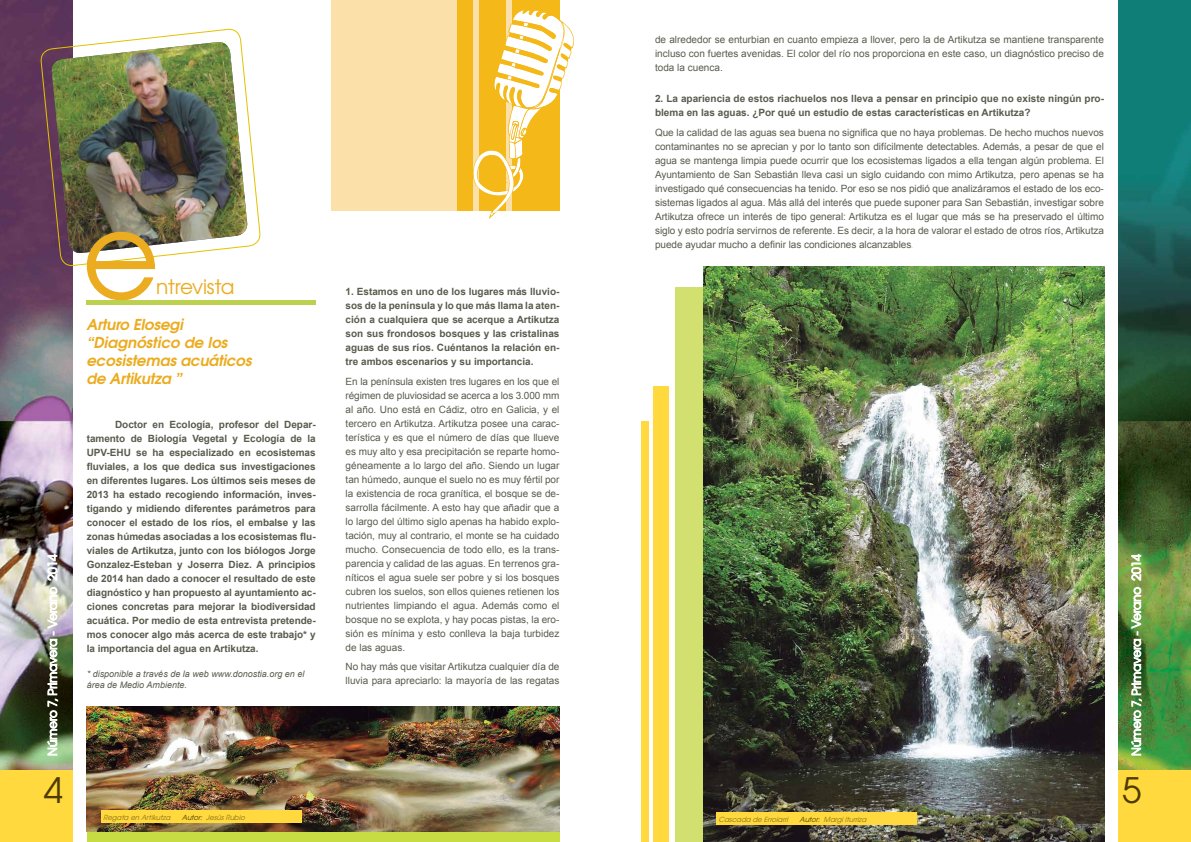
<style>
.page{position:relative;width:1191px;height:842px;background:#fff}
.page>*{position:absolute;margin:0;border:0;box-sizing:border-box;transform-origin:0 0}
.t1{font:120px "Te X Gyre Adventor";color:#ebac20}
.t2{font:35px "Te X Gyre Adventor";color:#4d3b00}
.t3{font:20px "Te X Gyre Adventor";letter-spacing:-.01em;color:#ebac20}
.t4{font:italic 700 15px/18px "Te X Gyre Adventor";letter-spacing:-.01em;color:#ebac20}
.t5{font:10px/14px "Arial";color:#5a5b4d;text-align:justify}
.t6{font:700 10px/14px "Arial";color:#5a5b4d;text-align:justify}
.t7{font:italic 9px/10.8px "Arial";color:#5a5b4d}
.t8{font:italic 7px "Te X Gyre Adventor";color:#8c731c}
.s1{font-size:5px}
.s2{color:#4d3b00}
</style>
<div class="page">
<img style="left:1118px;top:0;width:73px;height:770px">
<img style="left:0;top:0;width:72px;height:770px">
<div style="left:0;top:770px;width:72px;height:72px;background:#ffd93d"></div>
<div style="left:1118px;top:770px;width:73px;height:72px;background:#ffd93d"></div>
<svg style="left:47px;top:587px;width:11px;height:168px"></svg>
<svg style="left:48px;top:554px;width:9px;height:26px"></svg>
<img style="left:1131px;top:587px;width:10px;height:168px">
<svg style="left:1131px;top:554px;width:10px;height:26px"></svg>
<div style="left:331px;top:0;width:228px;height:210px;background:#fbe0a9"></div>
<div style="left:512px;top:0;width:47px;height:210px;background:#f5b819"></div>
<div style="left:479px;top:0;width:26px;height:210px;background:#f5b819"></div>
<div style="left:457px;top:0;width:16px;height:210px;background:#f5b819"></div>
<svg style="left:40px;top:29px;width:221px;height:237px"></svg>
<img style="left:51px;top:42px;width:197px;height:212px">
<hr style="left:87px;top:300px;width:229px;height:4px;background:#bdd150">
<svg style="left:471px;top:9px;width:103px;height:210px"></svg>
<div style="left:87px;top:712px;width:472px;height:130px;background:#c7db42"></div>
<img style="left:87px;top:706px;width:472px;height:125px">
<div style="left:675px;top:288px;width:418px;height:554px;background:#d1e06f"></div>
<div style="left:653px;top:386px;width:16px;height:456px;background:#ffd93d"></div>
<div style="left:641px;top:421px;width:7px;height:421px;background:#ffd93d"></div>
<img style="left:704px;top:266px;width:400px;height:576px">
<div style="left:716px;top:812px;width:201px;height:13px;background:#ffd93d"></div>
<div style="left:101px;top:811px;width:201px;height:12px;background:#ffd93d"></div>
<h1 class="t1" style="left:82px;top:160px;width:80px">e</h1>
<h3 class="t3" style="left:156px;top:271px;width:80px">ntrevista</h3>
<h3 class="t4" style="left:87px;top:314px;width:167px">Arturo Elosegi “Diagnóstico de los ecosistemas acuáticos de Artikutza ”</h3>
<p class="t6" style="left:87px;top:418px;width:230px;text-indent:28px">Doctor en Ecología, profesor del Depar&shy;tamento de Biología Vegetal y Ecología de la UPV-EHU se ha especializado en ecosistemas fluviales, a los que dedica sus investigaciones en diferentes lugares. Los últimos seis meses de 2013 ha estado recogiendo información, inves&shy;tigando y midiendo diferentes parámetros para conocer el estado de los ríos, el embalse y las zonas húmedas asociadas a los ecosistemas flu&shy;viales de Artikutza, junto con los biólogos Jorge Gonzalez-Esteban y Joserra Diez. A principios de 2014 han dado a conocer el resultado de este diagnóstico y han propuesto al ayuntamiento ac&shy;ciones concretas para mejorar la biodiversidad acuática. Por medio de esta entrevista pretende&shy;mos conocer algo más acerca de este trabajo* y la importancia del agua en Artikutza.</p>
<p class="t7" style="left:87px;top:669px;width:219px">* disponible a través de la web www.donostia.org en el área de Medio Ambiente.</p>
<p class="t6" style="left:345px;top:285px;width:215px">1. Estamos en uno de los lugares más lluvio&shy;sos de la península y lo que más llama la aten&shy;ción a cualquiera que se acerque a Artikutza son sus frondosos bosques y las cristalinas aguas de sus ríos. Cuéntanos la relación en&shy;tre ambos escenarios y su importancia.</p>
<p class="t5" style="left:345px;top:374px;width:215px">En la península existen tres lugares en los que el régimen de pluviosidad se acerca a los 3.000 mm al año. Uno está en Cádiz, otro en Galicia, y el tercero en Artikutza. Artikutza posee una carac&shy;terística y es que el número de días que llueve es muy alto y esa precipitación se reparte homo&shy;géneamente a lo largo del año. Siendo un lugar tan húmedo, aunque el suelo no es muy fértil por la existencia de roca granítica, el bosque se de&shy;sarrolla fácilmente. A esto hay que añadir que a lo largo del último siglo apenas ha habido explo&shy;tación, muy al contrario, el monte se ha cuidado mucho. Consecuencia de todo ello, es la trans&shy;parencia y calidad de las aguas. En terrenos gra&shy;níticos el agua suele ser pobre y si los bosques cubren los suelos, son ellos quienes retienen los nutrientes limpiando el agua. Además como el bosque no se explota, y hay pocas pistas, la ero&shy;sión es mínima y esto conlleva la baja turbidez de las aguas.</p>
<p class="t5" style="left:345px;top:660px;width:215px">No hay más que visitar Artikutza cualquier día de lluvia para apreciarlo: la mayoría de las regatas</p>
<p class="t5" style="left:655px;top:33px;width:450px">de alrededor se enturbian en cuanto empieza a llover, pero la de Artikutza se mantiene transparente incluso con fuertes avenidas. El color del río nos proporciona en este caso, un diagnóstico preciso de toda la cuenca.</p>
<p class="t6" style="left:655px;top:92px;width:450px">2. La apariencia de estos riachuelos nos lleva a pensar en principio que no existe ningún pro&shy;blema en las aguas. ¿Por qué un estudio de estas características en Artikutza?</p>
<p class="t5" style="left:655px;top:126px;width:450px">Que la calidad de las aguas sea buena no significa que no haya problemas. De hecho muchos nuevos contaminantes no se aprecian y por lo tanto son difícilmente detectables. Además, a pesar de que el agua se mantenga limpia puede ocurrir que los ecosistemas ligados a ella tengan algún problema. El Ayuntamiento de San Sebastián lleva casi un siglo cuidando con mimo Artikutza, pero apenas se ha investigado qué consecuencias ha tenido. Por eso se nos pidió que analizáramos el estado de los eco&shy;sistemas ligados al agua. Más allá del interés que puede suponer para San Sebastián, investigar sobre Artikutza ofrece un interés de tipo general: Artikutza es el lugar que más se ha preservado el último siglo y esto podría servirnos de referente. Es decir, a la hora de valorar el estado de otros ríos, Artikutza puede ayudar mucho a definir las condiciones alcanzables<span class="s1">.</span></p>
<h2 class="t2" style="left:44px;top:762px;width:21px">4</h2>
<h2 class="t2" style="left:1122px;top:762px;width:21px">5</h2>
<p class="t8" style="left:103px;top:812px;width:71px">RegataenArtikutza</p>
<p class="t8" style="left:182px;top:812px;width:67px"><span class="s2">Autor:</span> JesúsRubio</p>
<p class="t8" style="left:718px;top:813px;width:74px">CascadadeErroiarri</p>
<p class="t8" style="left:799px;top:813px;width:71px"><span class="s2">Autor:</span> MargiIturriza</p>
</div>
